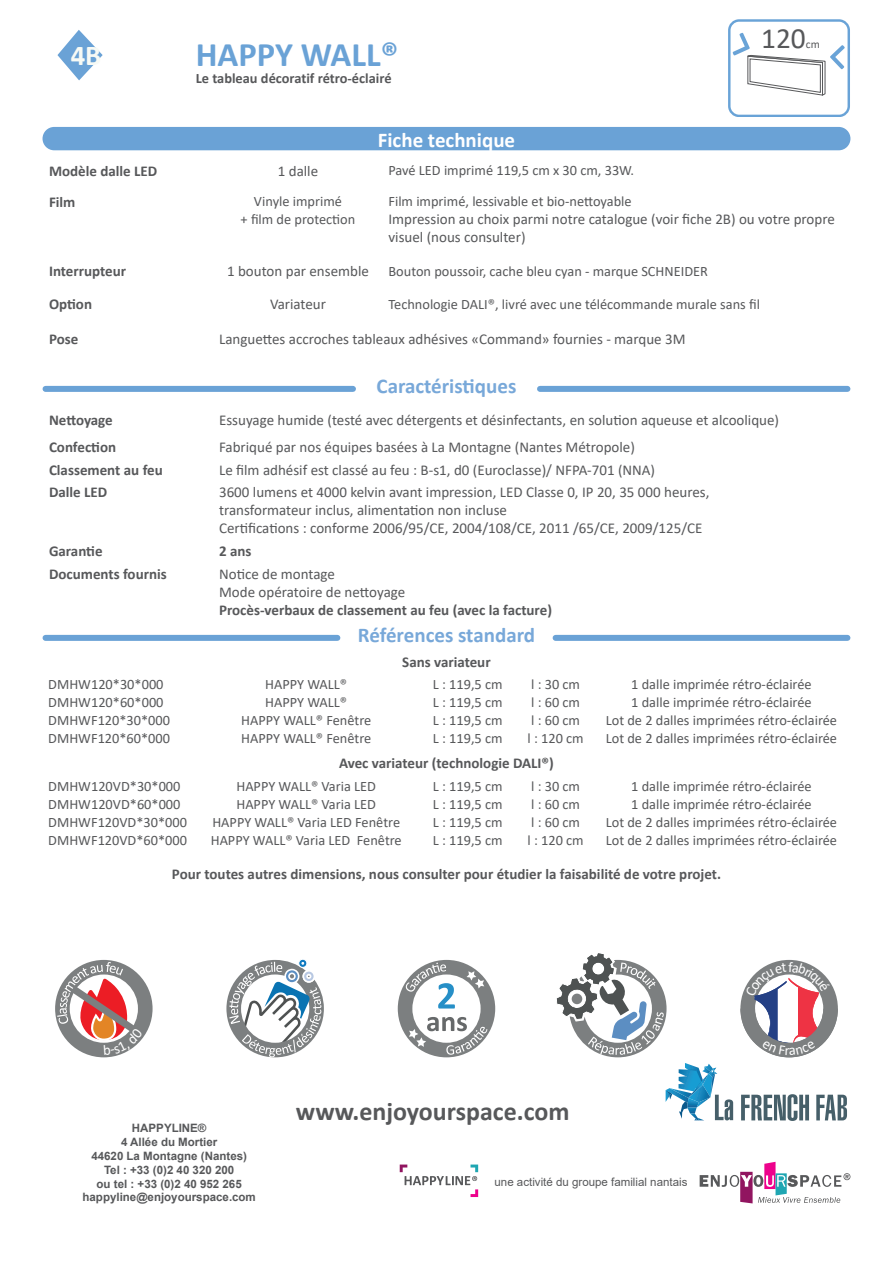
<style>
.page{position:relative;width:893px;height:1263px;background:#fff}
.page>*{position:absolute;margin:0;border:0;box-sizing:border-box;transform-origin:0 0}
.t1{font:700 34.5px "Calibri";color:#6aa2d6}
.t2{font:29.4px "Calibri";color:#57585a}
.t3{font:700 28.8px "Calibri";color:#f7faf5}
.t4{font:700 25.95px "Calibri";color:#57585a}
.t5{font:700 21px "Calibri";color:#78a8d9}
.t6{font:700 21px "Calibri";color:#fff}
.t7{font:15px/18px "Calibri";color:#57585a}
.t8{font:700 15px "Calibri";color:#57585a}
.t9{font:14.4px/18px "Calibri";color:#57585a;text-align:center}
.t10{font:700 14.4px "Calibri";color:#57585a}
.t11{font:700 11.55px/13.8px "Arial";color:#57585a;text-align:center}
.t12{font:11.55px "Arial";color:#57585a}
.t13{font:11.4px "Calibri";color:#57585a}
</style>
<div class="page">
<svg style="left:57px;top:30px;width:46px;height:50px"></svg>
<svg style="left:700px;top:1162px;width:150px;height:41px"></svg>
<svg style="left:400px;top:1164px;width:78px;height:33px"></svg>
<svg style="left:226px;top:959px;width:98px;height:98px"></svg>
<svg style="left:398px;top:960px;width:97px;height:97px"></svg>
<svg style="left:556px;top:953px;width:110px;height:104px"></svg>
<svg style="left:816px;top:1095px;width:31px;height:25px"></svg>
<svg style="left:741px;top:1094px;width:68px;height:27px"></svg>
<svg style="left:666px;top:1063px;width:67px;height:57px"></svg>
<div style="left:540px;top:386px;width:307px;height:6px;background:#6aa2d6"></div>
<div style="left:46px;top:386px;width:307px;height:6px;background:#6aa2d6"></div>
<div style="left:556px;top:635px;width:291px;height:6px;background:#6aa2d6"></div>
<div style="left:46px;top:635px;width:291px;height:6px;background:#6aa2d6"></div>
<div style="left:43px;top:127px;width:807px;height:23px;background:#6aa2d6;border-radius:12px"></div>
<div style="left:728px;top:19px;width:122px;height:98px;border:2px solid #69a3d7;border-radius:10px"></div>
<svg style="left:733px;top:33px;width:112px;height:63px"></svg>
<svg style="left:55px;top:960px;width:98px;height:97px"></svg>
<svg style="left:740px;top:960px;width:98px;height:97px"></svg>
<h3 class="t3" style="left:71px;top:35px;width:32px">4B</h3>
<h1 class="t1" style="left:196px;top:30px;width:204px">HAPPY WALL®</h1>
<p class="t10" style="left:196px;top:68px;width:197px">Le tableau décoratif rétro-éclairé</p>
<h3 class="t6" style="left:378px;top:125px;width:139px">Fiche technique</h3>
<h2 class="t2" style="left:761px;top:18px;width:46px">120</h2>
<p class="t13" style="left:806px;top:37px;width:15px">cm</p>
<p class="t8" style="left:49px;top:160px;width:110px">Modèle dalle LED</p>
<p class="t7" style="left:278px;top:161px;width:42px">1 dalle</p>
<p class="t9" style="left:388px;top:161px;width:247px">Pavé LED imprimé 119,5 cm x 30 cm, 33W.</p>
<p class="t8" style="left:49px;top:191px;width:28px">Film</p>
<p class="t9" style="left:241px;top:193px;width:116px;line-height:17.2px">Vinyle imprimé<br>+ film de protection</p>
<p class="t9" style="left:388px;top:192px;width:245px">Film imprimé, lessivable et bio-nettoyable</p>
<p class="t7" style="left:388px;top:210px;width:448px">Impression au choix parmi notre catalogue (voir fiche 2B) ou votre propre visuel (nous consulter)</p>
<p class="t8" style="left:49px;top:261px;width:79px">Interrupteur</p>
<p class="t7" style="left:227px;top:262px;width:143px">1 bouton par ensemble</p>
<p class="t9" style="left:388px;top:262px;width:321px">Bouton poussoir, cache bleu cyan - marque SCHNEIDER</p>
<p class="t8" style="left:49px;top:293px;width:45px">Option</p>
<p class="t7" style="left:270px;top:295px;width:58px">Variateur</p>
<p class="t9" style="left:388px;top:294px;width:373px">Technologie DALI®, livré avec une télécommande murale sans fil</p>
<p class="t8" style="left:49px;top:329px;width:31px">Pose</p>
<p class="t7" style="left:219px;top:330px;width:468px">Languettes accroches tableaux adhésives «Command» fournies - marque 3M</p>
<h3 class="t5" style="left:377px;top:371px;width:141px">Caractéristiques</h3>
<p class="t8" style="left:49px;top:409px;width:65px">Nettoyage</p>
<p class="t7" style="left:219px;top:411px;width:562px">Essuyage humide (testé avec détergents et désinfectants, en solution aqueuse et alcoolique)</p>
<p class="t8" style="left:49px;top:436px;width:69px">Confection</p>
<p class="t7" style="left:219px;top:437px;width:417px">Fabriqué par nos équipes basées à La Montagne (Nantes Métropole)</p>
<p class="t8" style="left:49px;top:459px;width:115px">Classement au feu</p>
<p class="t7" style="left:219px;top:460px;width:438px">Le film adhésif est classé au feu : B-s1, d0 (Euroclasse)/ NFPA-701 (NNA)</p>
<p class="t8" style="left:49px;top:482px;width:60px">Dalle LED</p>
<p class="t7" style="left:219px;top:483px;width:492px">3600 lumens et 4000 kelvin avant impression, LED Classe 0, IP 20, 35 000 heures, transformateur inclus, alimentation non incluse<br>Certifications : conforme 2006/95/CE, 2004/108/CE, 2011 /65/CE, 2009/125/CE</p>
<p class="t8" style="left:49px;top:541px;width:55px">Garantie</p>
<p class="t8" style="left:219px;top:541px;width:34px">2 ans</p>
<p class="t8" style="left:49px;top:563px;width:119px">Documents fournis</p>
<p class="t7" style="left:219px;top:565px;width:188px">Notice de montage<br>Mode opératoire de nettoyage</p>
<p class="t8" style="left:219px;top:599px;width:334px">Procès-verbaux de classement au feu (avec la facture)</p>
<h3 class="t5" style="left:358px;top:620px;width:179px">Références standard</h3>
<p class="t8" style="left:402px;top:651px;width:90px">Sans variateur</p>
<p class="t9" style="left:48px;top:675px;width:123px;text-align:left">DMHW120*30*000<br>DMHW120*60*000<br>DMHWF120*30*000<br>DMHWF120*60*000</p>
<p class="t9" style="left:241px;top:675px;width:132px">HAPPY WALL®<br>HAPPY WALL®<br>HAPPY WALL® Fenêtre<br>HAPPY WALL® Fenêtre</p>
<p class="t9" style="left:433px;top:675px;width:71px;text-align:justify">L : 119,5 cm L : 119,5 cm L : 119,5 cm L : 119,5 cm</p>
<p class="t9" style="left:527px;top:675px;width:58px;text-align:left">l : 30 cm<br>l : 60 cm<br>l : 60 cm<br>l : 120 cm</p>
<p class="t9" style="left:606px;top:675px;width:233px">1 dalle imprimée rétro-éclairée<br>1 dalle imprimée rétro-éclairée<br>Lot de 2 dalles imprimées rétro-éclairée Lot de 2 dalles imprimées rétro-éclairée</p>
<p class="t8" style="left:339px;top:753px;width:216px">Avec variateur (technologie DALI®)</p>
<p class="t9" style="left:48px;top:776px;width:140px;text-align:left">DMHW120VD*30*000<br>DMHW120VD*60*000<br>DMHWF120VD*30*000<br>DMHWF120VD*60*000</p>
<p class="t9" style="left:211px;top:776px;width:193px">HAPPY WALL® Varia LED<br>HAPPY WALL® Varia LED<br>HAPPY WALL® Varia LED Fenêtre<br>HAPPY WALL® Varia LED Fenêtre</p>
<p class="t9" style="left:433px;top:776px;width:71px;text-align:justify">L : 119,5 cm L : 119,5 cm L : 119,5 cm L : 119,5 cm</p>
<p class="t9" style="left:527px;top:776px;width:58px;text-align:left">l : 30 cm<br>l : 60 cm<br>l : 60 cm<br>l : 120 cm</p>
<p class="t9" style="left:606px;top:776px;width:233px">1 dalle imprimée rétro-éclairée<br>1 dalle imprimée rétro-éclairée<br>Lot de 2 dalles imprimées rétro-éclairée Lot de 2 dalles imprimées rétro-éclairée</p>
<p class="t8" style="left:172px;top:863px;width:551px">Pour toutes autres dimensions, nous consulter pour étudier la faisabilité de votre projet.</p>
<p class="t11" style="left:83px;top:1121px;width:175px">HAPPYLINE®<br>4 Allée du Mortier<br>44620 La Montagne (Nantes)<br>Tel : +33 (0)2 40 320 200<br>ou tel : +33 (0)2 40 952 265 happyline@enjoyourspace.com</p>
<h3 class="t4" style="left:296px;top:1093px;width:275px">www.enjoyourspace.com</h3>
<p class="t12" style="left:494px;top:1174px;width:194px">une activité du groupe familial nantais</p>
</div>
